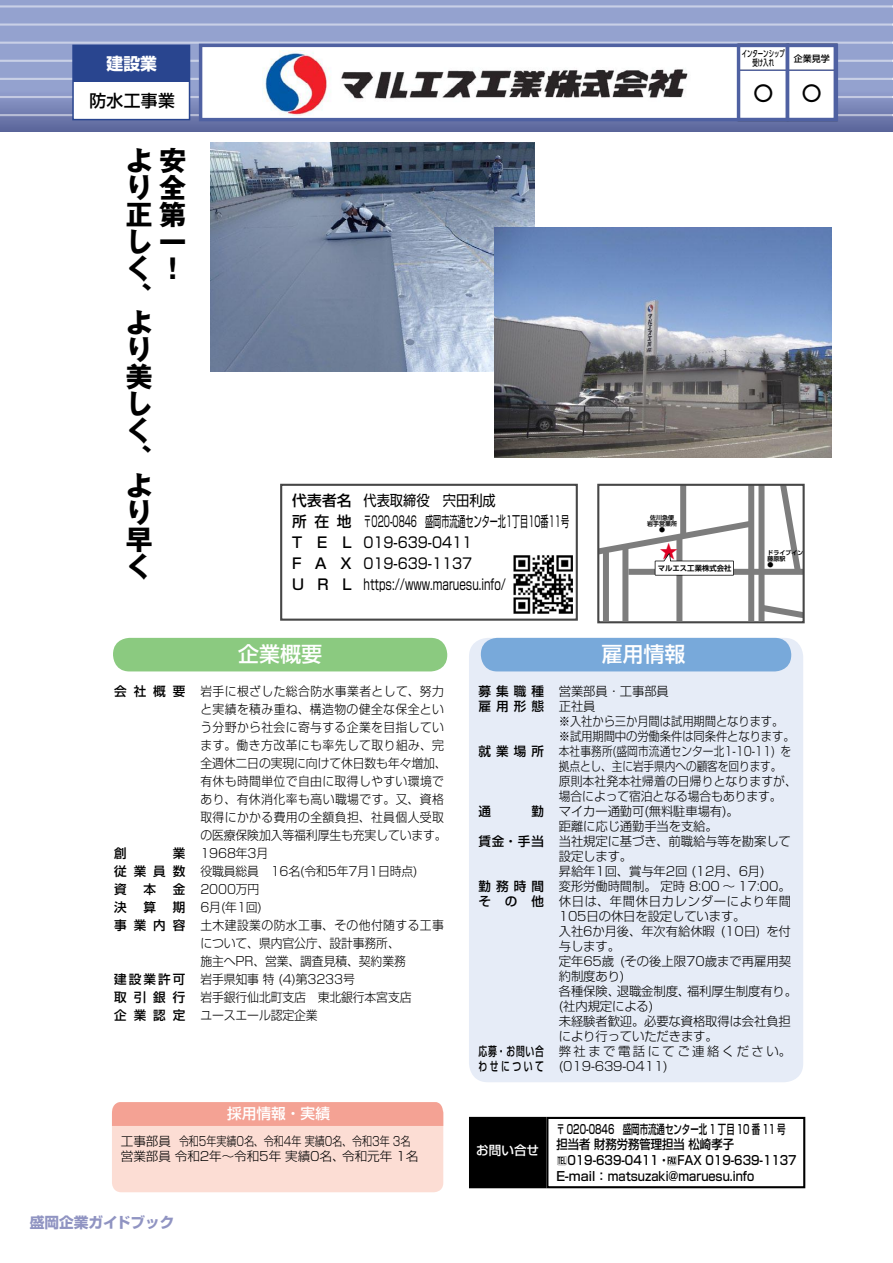
<style>
.page{position:relative;width:893px;height:1263px;background:#fff}
.page>*{position:absolute;margin:0;border:0;box-sizing:border-box;transform-origin:0 0}
.t1{font:500 28.5px "UD Shin Go Pro";color:#000}
.t2{font:700 27.3px/27px "Gothic MB101 Pro";color:#000}
.t3{font:500 21px "Shin Go Pro";color:#fff}
.t4{font:700 18px "UD Shin Go Pro De";color:#df0023}
.t5{font:500 16.8px "Shin Go Pro";letter-spacing:.025em;color:#000}
.t6{font:700 16.8px "Shin Go Pro";color:#fff}
.t7{font:14.7px/21px "Shin Go Pro";color:#000;scale:.9 1}
.t8{font:500 14.7px/21px "Shin Go Pro";letter-spacing:.925em;color:#000;text-align:justify}
.t9{font:700 14.7px "Shin Go Pro";color:#9094c2}
.t10{font:500 14.7px "Shin Go Pro";color:#fff}
.t11{font:300 12.6px/15px "Shin Go Pro";letter-spacing:-.01em;color:#000}
.t12{font:300 12.6px/18px "Shin Go Pro";letter-spacing:.03em;color:#000;scale:.94 1}
.t13{font:500 12.6px/15.8px "Shin Go Pro";color:#000;scale:.88 1}
.t14{font:500 12.6px/18px "Shin Go Pro";color:#000;text-align:justify}
.t15{font:500 12.6px/15.8px "Shin Go Pro";color:#000;scale:.67 1}
.t16{font:500 12.6px/15px "Shin Go Pro";letter-spacing:.285em;color:#000;scale:.7 1}
.t17{font:500 12.6px "Shin Go Pro";color:#fff}
.t18{font:500 12.6px/15px "Shin Go Pro";letter-spacing:.4em;color:#000}
.t19{font:500 9px/9.8px "UD Shin Go Pro";color:#000;text-align:center;scale:.6 1}
.t20{font:500 9px "UD Shin Go Pro";color:#000}
.t21{font:700 7.35px "UD Shin Go Pro De";color:#000}
.t22{font:700 6px/6px "UD Shin Go Pro De";color:#000}
</style>
<div class="page">
<svg style="left:0;top:0;width:893px;height:131px"></svg>
<hr style="left:0;top:5px;width:893px;height:3px;background:#fff">
<hr style="left:0;top:23px;width:893px;height:3px;background:#fff">
<hr style="left:0;top:42px;width:893px;height:2px;background:#fff">
<hr style="left:0;top:60px;width:893px;height:2px;background:#fff">
<hr style="left:0;top:78px;width:893px;height:2px;background:#fff">
<hr style="left:0;top:96px;width:893px;height:2px;background:#fff">
<hr style="left:0;top:114px;width:893px;height:2px;background:#fff">
<div style="left:199px;top:44px;width:638px;height:77px;background:#fff;border:3px solid #4f61a2"></div>
<div style="left:72px;top:45px;width:118px;height:75px;background:#fff;border:2px solid #29458f"></div>
<div style="left:73px;top:45px;width:117px;height:37px;background:#29458f"></div>
<img style="left:210px;top:142px;width:325px;height:230px">
<img style="left:495px;top:228px;width:337px;height:230px">
<div style="left:113px;top:638px;width:334px;height:33px;background:#8bca80;border-radius:16px"></div>
<div style="left:469px;top:638px;width:334px;height:444px;background:#e6ecf7;border-radius:19px"></div>
<div style="left:481px;top:638px;width:310px;height:33px;background:#78a9da;border-radius:16px"></div>
<div style="left:280px;top:484px;width:298px;height:137px;border:2px solid #464646"></div>
<div style="left:546px;top:1117px;width:259px;height:71px;border:2px solid #000"></div>
<div style="left:469px;top:1117px;width:77px;height:71px;background:#000"></div>
<div style="left:112px;top:1102px;width:331px;height:90px;background:#fcddd4;border-radius:9px"></div>
<div style="left:112px;top:1102px;width:331px;height:24px;background:#f4a294"></div>
<div style="left:748px;top:485px;width:6px;height:136px;background:#7d7d7d"></div>
<div style="left:758px;top:485px;width:6px;height:136px;background:#7d7d7d"></div>
<div style="left:628px;top:569px;width:174px;height:6px;background:#7d7d7d"></div>
<div style="left:680px;top:485px;width:6px;height:51px;background:#7d7d7d"></div>
<div style="left:622px;top:546px;width:6px;height:75px;background:#7d7d7d"></div>
<div style="left:603px;top:551px;width:6px;height:70px;background:#7d7d7d"></div>
<div style="left:676px;top:538px;width:6px;height:83px;background:#7d7d7d"></div>
<svg style="left:775px;top:487px;width:27px;height:88px"></svg>
<svg style="left:758px;top:601px;width:44px;height:19px"></svg>
<svg style="left:600px;top:517px;width:158px;height:59px"></svg>
<div style="left:597px;top:484px;width:208px;height:139px;border:2px solid #464646"></div>
<img style="left:513px;top:555px;width:60px;height:59px">
<img style="left:264px;top:50px;width:424px;height:66px">
<div style="left:786px;top:44px;width:52px;height:77px;border:3px solid #4f61a2"></div>
<div style="left:737px;top:44px;width:52px;height:77px;border:3px solid #4f61a2"></div>
<div style="left:786px;top:44px;width:51px;height:27px;border:1px solid #4f61a2"></div>
<div style="left:737px;top:44px;width:52px;height:27px;border:1px solid #4f61a2"></div>
<h3 class="t6" style="left:107px;top:51px;width:52px">建設業</h3>
<h3 class="t5" style="left:89px;top:87px;width:87px">防水工事業</h3>
<h2 class="t2" style="left:125px;top:144px;width:61px">よ安</h2>
<h2 class="t2" style="left:125px;top:171px;width:62px">り全</h2>
<h2 class="t2" style="left:125px;top:198px;width:61px">正第</h2>
<h2 class="t2" style="left:125px;top:225px;width:61px">し一</h2>
<h2 class="t2" style="left:168px;top:252px;width:10px">!</h2>
<h2 class="t2" style="left:125px;top:252px;width:28px">く、より美しく、より早く</h2>
<p class="t19" style="left:742px;top:48px;width:73px">インターンシップ受け入れ</p>
<h1 class="t1" style="left:749px;top:70px;width:78px">○ ○</h1>
<p class="t20" style="left:794px;top:51px;width:37px">企業見学</p>
<p class="t8" style="left:292px;top:488px;width:61px">代表者名所在地TEL FAX URL</p>
<p class="t7" style="left:363px;top:488px;width:230px">代表取締役　宍田利成<br>〒020-0846　盛岡市流通センター北1丁目10番11号<br>019-639-0411<br>019-639-1137 https://www.maruesu.info/</p>
<p class="t22" style="left:647px;top:514px;width:31px;text-align:center">佐川急便岩手営業所●</p>
<h3 class="t4" style="left:660px;top:537px;width:19px">★</h3>
<p class="t21" style="left:658px;top:563px;width:75px">マルエス工業株式会社</p>
<p class="t22" style="left:768px;top:550px;width:38px">ドライブイン藤原駅<br>●</p>
<p class="t14" style="left:114px;top:680px;width:73px">会社概要</p>
<p class="t14" style="left:114px;top:842px;width:73px;text-indent:59px">業従業員数資</p>
<p class="t14" style="left:114px;top:842px;width:14px">創</p>
<p class="t14" style="left:143px;top:878px;width:14px">本</p>
<p class="t14" style="left:173px;top:878px;width:14px">金</p>
<p class="t14" style="left:114px;top:896px;width:14px">決</p>
<p class="t14" style="left:143px;top:896px;width:14px">算</p>
<p class="t14" style="left:114px;top:896px;width:73px;text-align:right">期<br>事業内容</p>
<p class="t14" style="left:114px;top:968px;width:73px">建設業許可取引銀行企業認定</p>
<h3 class="t3" style="left:238px;top:637px;width:85px">企業概要</h3>
<h3 class="t3" style="left:601px;top:637px;width:85px">雇用情報</h3>
<p class="t12" style="left:200px;top:680px;width:264px">岩手に根ざした総合防水事業者として、努力と実績を積み重ね、構造物の健全な保全という分野から社会に寄与する企業を目指しています。働き方改革にも率先して取り組み、完全週休二日の実現に向けて休日数も年々増加、有休も時間単位で自由に取得しやすい環境であり、有休消化率も高い職場です。又、資格取得にかかる費用の全額負担、社員個人受取の医療保険加入等福利厚生も充実しています。<br>1968年3月<br>役職員総員　16名(令和5年7月1日時点)<br>2000万円<br>6月(年1回)<br>土木建設業の防水工事、その他付随する工事について、県内官公庁、設計事務所、<br>施主へPR、営業、調査見積、契約業務<br>岩手県知事 特 (4)第3233号<br>岩手銀行仙北町支店　東北銀行本宮支店<br>ユースエール認定企業</p>
<p class="t18" style="left:478px;top:682px;width:67px">募集職種雇用形態</p>
<p class="t14" style="left:478px;top:740px;width:67px">就業場所</p>
<p class="t14" style="left:478px;top:800px;width:14px">通</p>
<p class="t14" style="left:531px;top:800px;width:14px">勤</p>
<p class="t14" style="left:478px;top:830px;width:67px">賃金・手当</p>
<p class="t14" style="left:478px;top:877px;width:67px;line-height:15px">勤務時間その他</p>
<p class="t16" style="left:478px;top:1042px;width:95px">応募・お問い合わせについて</p>
<p class="t11" style="left:559px;top:682px;width:240px">営業部員・工事部員<br>正社員<br>※入社から三か月間は試用期間となります。※試用期間中の労働条件は同条件となります。本社事務所(盛岡市流通センター北1-10-11) を拠点とし、主に岩手県内への顧客を回ります。<br>原則本社発本社帰着の日帰りとなりますが、場合によって宿泊となる場合もあります。マイカー通勤可(無料駐車場有)。<br>距離に応じ通勤手当を支給。<br>当社規定に基づき、前職給与等を勘案して設定します。<br>昇給年1回、賞与年2回 (12月、6月)<br>変形労働時間制。 定時 8:00 〜 17:00。休日は、年間休日カレンダーにより年間<br>105日の休日を設定しています。<br>入社6か月後、年次有給休暇 (10日) を付与します。<br>定年65歳 (その後上限70歳まで再雇用契約制度あり)<br>各種保険、退職金制度、福利厚生制度有り。(社内規定による)<br>未経験者歓迎。必要な資格取得は会社負担により行っていただきます。<br>弊社まで電話にてご連絡ください。(019-639-0411)</p>
<p class="t10" style="left:227px;top:1101px;width:104px">採用情報・実績</p>
<p class="t11" style="left:121px;top:1132px;width:299px">工事部員 令和5年実績0名、令和4年 実績0名、令和3年 3名営業部員 令和2年〜令和5年 実績0名、令和元年 1名</p>
<p class="t9" style="left:30px;top:1210px;width:146px">盛岡企業ガイドブック</p>
<p class="t17" style="left:482px;top:1137px;width:64px">お問い合せ</p>
<p class="t17" style="left:476px;top:1139px;width:64px">お問い合せ</p>
<p class="t15" style="left:556px;top:1119px;width:344px">〒 020-0846　盛岡市流通センター北 1 丁目 10 番 11 号担当者 財務労務管理担当 松崎孝子</p>
<p class="t13" style="left:556px;top:1151px;width:275px">✔019-639-0411・ FAX 019-639-1137<br>E-mail：matsuzaki@maruesu.info</p>
</div>
